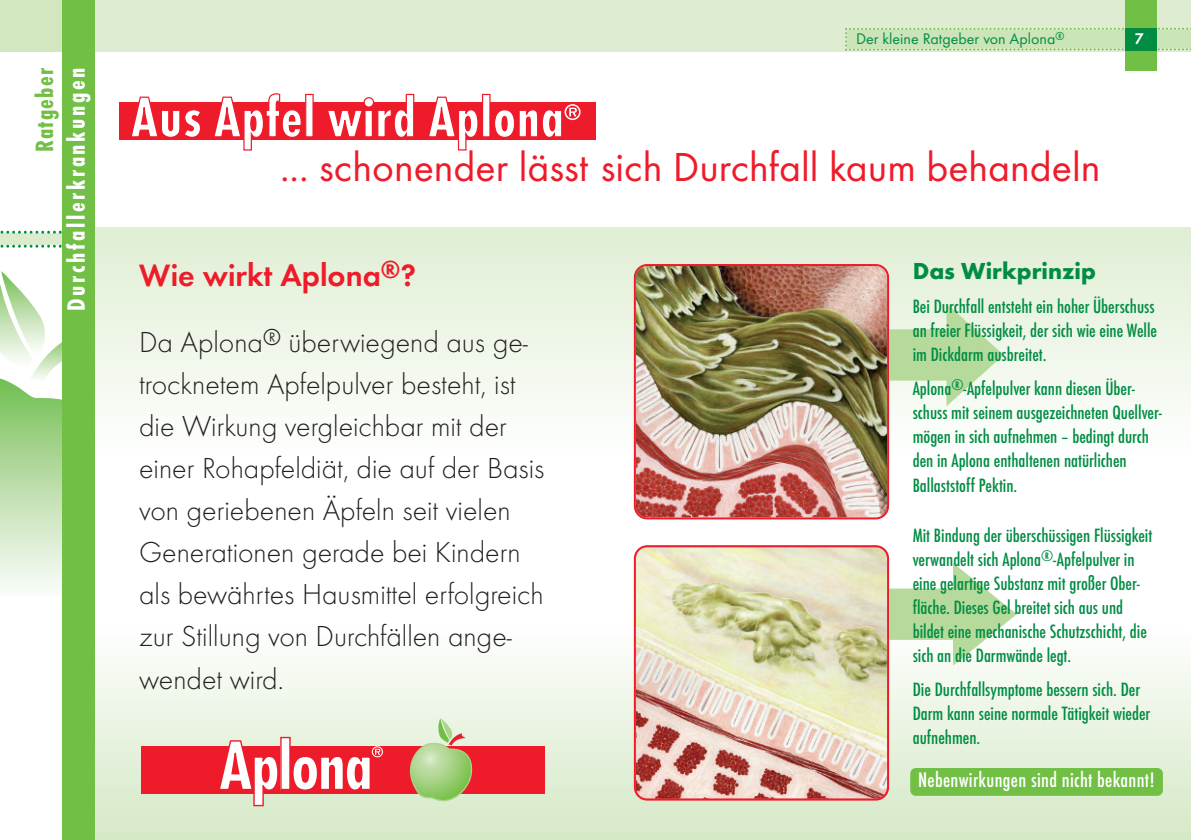
<style>
.page{position:relative;width:1191px;height:840px;background:#fff}
.page>*{position:absolute;margin:0;border:0;box-sizing:border-box;transform-origin:0 0}
.t1{font:42px "Futura T";color:#ee1b2a}
.t2{font:600 32px "Futura T";color:#ee1b2a}
.t3{font:300 30px/42px "Futura T";color:#231f20}
.t4{font:700 condensed 26px "Futura T";letter-spacing:.1em;color:#fff}
.t5{font:700 condensed 26px "Futura T";letter-spacing:.05em;color:#71bf44}
.t6{font:700 24px "Futura T";color:#008d43}
.t7{font:500 condensed 22px "Futura T";letter-spacing:.015em;color:#fff}
.t8{font:500 condensed 20px/24px "Futura T";color:#008d43}
.t9{font:16px "Futura T";color:#008d43}
.t10{font:600 16px "Futura T";color:#fff}
</style>
<div class="page">
<svg style="left:0;top:230px;width:62px;height:17px"></svg>
<div style="left:62px;top:629px;width:1129px;height:210px;background:linear-gradient(to bottom,#fdfffe,#d4e4c1)"></div>
<div style="left:62px;top:227px;width:1129px;height:228px;background:linear-gradient(to bottom,#e0eed4,#fdfefd)"></div>
<svg style="left:0;top:271px;width:62px;height:319px"></svg>
<div style="left:0;top:0;width:72px;height:51px;background:#d2e7c0"></div>
<div style="left:94px;top:0;width:1097px;height:51px;background:#deedd2"></div>
<svg style="left:845px;top:28px;width:346px;height:23px;background:#c7e2b4"></svg>
<div style="left:62px;top:0;width:33px;height:839px;background:#71bf44"></div>
<div style="left:1125px;top:0;width:31px;height:71px;background:#71bf44"></div>
<div style="left:1125px;top:28px;width:31px;height:22px;background:#008d43"></div>
<div style="left:910px;top:767px;width:252px;height:28px;background:#71bf44;border-radius:6px"></div>
<div style="left:119px;top:102px;width:476px;height:38px;background:#ee1b2a"></div>
<svg style="left:132px;top:96px;width:68px;height:41px"></svg>
<svg style="left:214px;top:93px;width:87px;height:57px"></svg>
<div style="left:306px;top:94px;width:7px;height:43px;background:#fff"></div>
<div style="left:305px;top:94px;width:9px;height:43px;border:1px solid #ee1b2a"></div>
<svg style="left:328px;top:93px;width:87px;height:44px"></svg>
<svg style="left:429px;top:96px;width:49px;height:54px"></svg>
<div style="left:482px;top:94px;width:8px;height:43px;background:#fff"></div>
<div style="left:482px;top:94px;width:8px;height:43px;border:1px solid #ee1b2a"></div>
<svg style="left:495px;top:104px;width:85px;height:33px"></svg>
<img style="left:634px;top:264px;width:255px;height:255px">
<img style="left:634px;top:545px;width:255px;height:255px">
<svg style="left:889px;top:303px;width:114px;height:103px"></svg>
<svg style="left:889px;top:562px;width:127px;height:103px"></svg>
<div style="left:141px;top:745px;width:403px;height:48px;background:#ee1b2a"></div>
<svg style="left:217px;top:738px;width:62px;height:67px"></svg>
<div style="left:281px;top:737px;width:9px;height:52px;background:#fff"></div>
<div style="left:280px;top:736px;width:11px;height:53px;border:1px solid #ee1b2a"></div>
<svg style="left:291px;top:745px;width:92px;height:45px"></svg>
<svg style="left:401px;top:718px;width:74px;height:83px;background:#c6be91"></svg>
<h3 class="t5" style="left:29px;top:152px;width:86px;rotate:-90deg">Ratgeber</h3>
<h3 class="t4" style="left:60px;top:311px;width:244px;rotate:-90deg">Durchfallerkrankungen</h3>
<p class="t9" style="left:856px;top:29px;width:210px">Der kleine Ratgeber von Aplona<sup>®</sup></p>
<p class="t10" style="left:1134px;top:29px;width:11px">7</p>
<h1 class="t1" style="left:280px;top:142px;width:822px">... schonender lässt sich Durchfall kaum behandeln</h1>
<h2 class="t2" style="left:139px;top:256px;width:278px">Wie wirkt Aplona<sup>®</sup>?</h2>
<p class="t3" style="left:139px;top:320px;width:407px">Da Aplona<sup>®</sup> überwiegend aus ge&shy;trocknetem Apfelpulver besteht, ist die Wirkung vergleichbar mit der einer Rohapfeldiät, die auf der Basis von geriebenen Äpfeln seit vielen<br>Generationen gerade bei Kindern als bewährtes Hausmittel erfolgreich zur Stillung von Durchfällen ange&shy;wendet wird.</p>
<p class="t6" style="left:912px;top:257px;width:185px">Das Wirkprinzip</p>
<p class="t8" style="left:912px;top:294px;width:246px">Bei Durchfall entsteht ein hoher Überschuss an freier Flüssigkeit, der sich wie eine Welle im Dickdarm ausbreitet.</p>
<p class="t8" style="left:912px;top:376px;width:251px">Aplona<sup>®</sup>-Apfelpulver kann diesen Über&shy;schuss mit seinem ausgezeichneten Quellver&shy;mögen in sich aufnehmen – bedingt durch den in Aplona enthaltenen natürlichen Ballaststoff Pektin.</p>
<p class="t8" style="left:912px;top:522px;width:241px">Mit Bindung der überschüssigen Flüssigkeit verwandelt sich Aplona<sup>®</sup>-Apfelpulver in eine gelartige Substanz mit großer Ober&shy;fläche. Dieses Gel breitet sich aus und bildet eine mechanische Schutzschicht, die sich an die Darmwände legt.</p>
<p class="t8" style="left:912px;top:676px;width:239px">Die Durchfallsymptome bessern sich. Der<br>Darm kann seine normale Tätigkeit wieder aufnehmen.</p>
<p class="t7" style="left:918px;top:765px;width:238px">Nebenwirkungen sind nicht bekannt!</p>
</div>
